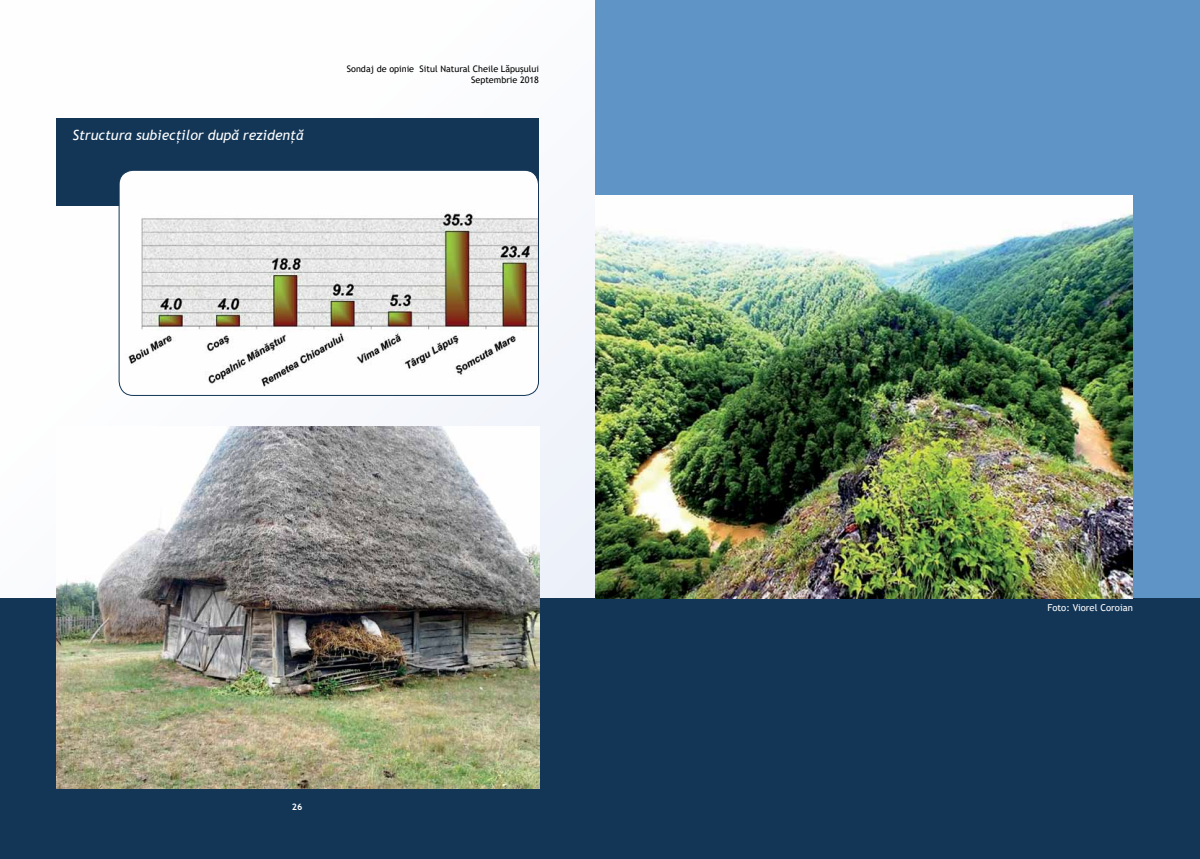
<style>
.page{position:relative;width:1200px;height:859px;background:#fff}
.page>*{position:absolute;margin:0;border:0;box-sizing:border-box;transform-origin:0 0}
.t1{font:italic 14px "Trebuchet MS";color:#fff}
.t2{font:9.5px "Trebuchet MS";color:#fff}
.t3{font:9px/11px "Trebuchet MS";color:#000;text-align:right}
.t4{font:700 9px "Trebuchet MS";color:#fff}
</style>
<div class="page">
<svg style="left:0;top:118px;width:595px;height:481px"></svg>
<div style="left:595px;top:0;width:604px;height:613px;background:#5f94c7"></div>
<div style="left:0;top:599px;width:1199px;height:260px;background:#133657"></div>
<div style="left:57px;top:118px;width:482px;height:88px;background:#133657"></div>
<img style="left:119px;top:172px;width:419px;height:223px">
<div style="left:119px;top:170px;width:420px;height:226px;border:1px solid #133657;border-radius:14px"></div>
<img style="left:595px;top:196px;width:537px;height:403px">
<img style="left:57px;top:427px;width:482px;height:361px">
<h1 class="t1" style="left:72px;top:126px;width:232px">Structura subiecților după rezidență</h1>
<p class="t3" style="left:347px;top:63px;width:193px">Sondaj de opinie Situl Natural Cheile Lăpușului<br>Septembrie 2018</p>
<p class="t4" style="left:292px;top:801px;width:12px">26</p>
<p class="t2" style="left:1047px;top:602px;width:87px">Foto: Viorel Coroian</p>
</div>
